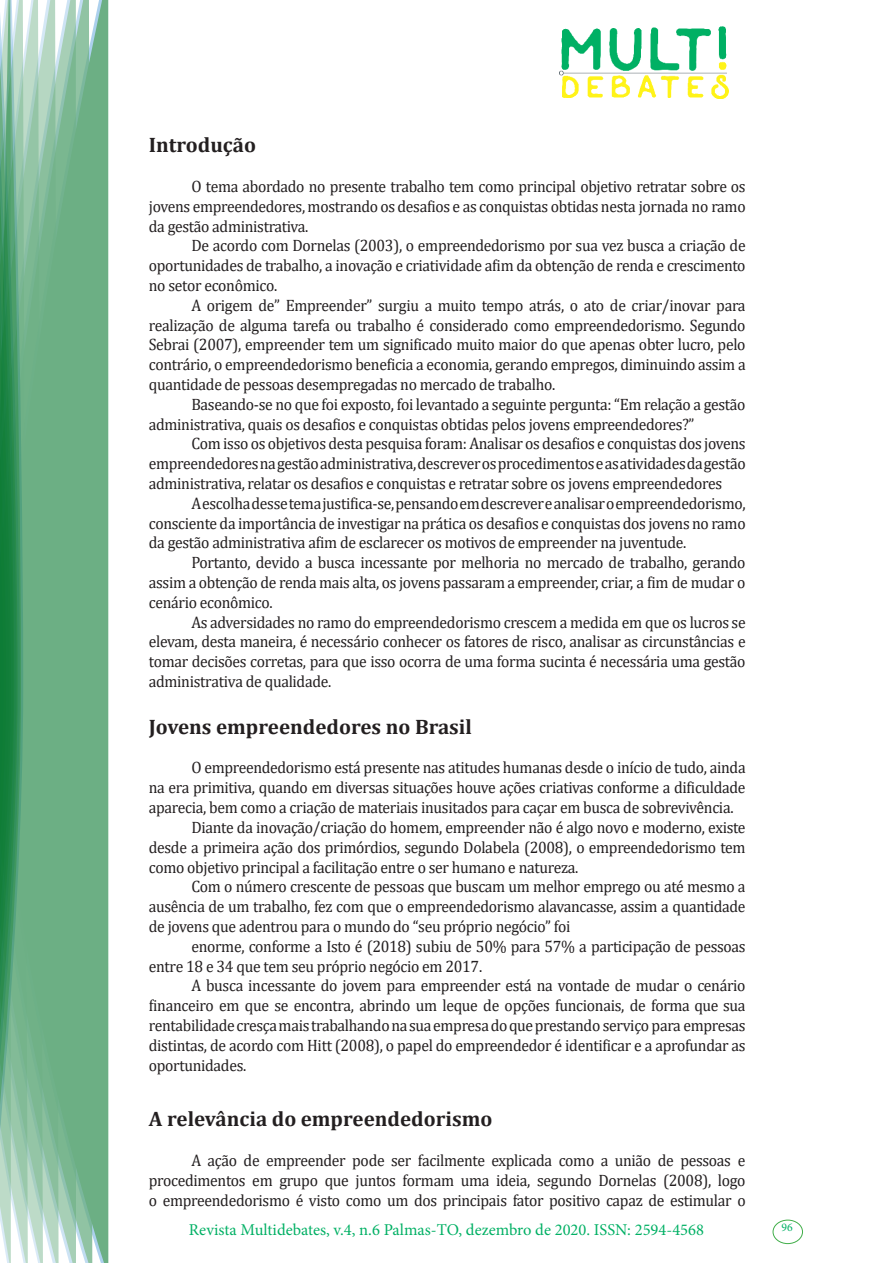
<style>
.page{position:relative;width:893px;height:1263px;background:#fff}
.page>*{position:absolute;margin:0;border:0;box-sizing:border-box;transform-origin:0 0}
.Titulo_2{font:700 21px "Cambria";color:#231f20}
.texto{font:16.5px/19.8px "Cambria";letter-spacing:-.02em;color:#231f20;text-align:justify;scale:.95 1}
.t1{font:16.5px "Minion Pro";color:#00b064}
.t2{font:11.7px "Minion Pro";color:#00b064}
</style>
<div class="page">
<img style="left:559px;top:26px;width:169px;height:72px">
<div style="left:95px;top:0;width:14px;height:1263px;background:#6caf84"></div>
<svg style="left:79px;top:0;width:16px;height:1263px;background:#71b289"></svg>
<svg style="left:62px;top:0;width:17px;height:1263px;background:#75b48c"></svg>
<svg style="left:45px;top:0;width:17px;height:1263px;background:#7cb792"></svg>
<svg style="left:30px;top:0;width:15px;height:1263px;background:#80ba96"></svg>
<svg style="left:0;top:0;width:30px;height:1263px;background:#61a97f"></svg>
<div style="left:772px;top:1219px;width:31px;height:25px;border:1px solid #40ae49;border-radius:50%"></div>
<p class="Titulo_2" style="left:149px;top:130px;width:109px">Introdução</p>
<p class="texto" style="left:149px;top:176px;width:630px;text-indent:43px">O tema abordado no presente trabalho tem como principal objetivo retratar sobre os jovens empreendedores, mostrando os desafios e as conquistas obtidas nesta jornada no ramo da gestão administrativa.</p>
<p class="texto" style="left:149px;top:236px;width:630px;text-indent:43px">De acordo com Dornelas (2003), o empreendedorismo por sua vez busca a criação de oportunidades de trabalho, a inovação e criatividade afim da obtenção de renda e crescimento no setor econômico.</p>
<p class="texto" style="left:149px;top:295px;width:630px;text-indent:43px">A origem de” Empreender” surgiu a muito tempo atrás, o ato de criar/inovar para realização de alguma tarefa ou trabalho é considerado como empreendedorismo. Segundo Sebrai (2007), empreender tem um significado muito maior do que apenas obter lucro, pelo contrário, o empreendedorismo beneficia a economia, gerando empregos, diminuindo assim a quantidade de pessoas desempregadas no mercado de trabalho.</p>
<p class="texto" style="left:149px;top:394px;width:630px;text-indent:43px">Baseando-se no que foi exposto, foi levantado a seguinte pergunta: “Em relação a gestão administrativa, quais os desafios e conquistas obtidas pelos jovens empreendedores?”</p>
<p class="texto" style="left:149px;top:434px;width:630px;text-indent:43px">Com isso os objetivos desta pesquisa foram: Analisar os desafios e conquistas dos jovens empreendedores na gestão administrativa, descrever os procedimentos e as atividades da gestão administrativa, relatar os desafios e conquistas e retratar sobre os jovens empreendedores</p>
<p class="texto" style="left:149px;top:493px;width:630px;text-indent:43px">A escolha desse tema justifica-se, pensando em descrever e analisar o empreendedorismo, consciente da importância de investigar na prática os desafios e conquistas dos jovens no ramo da gestão administrativa afim de esclarecer os motivos de empreender na juventude.</p>
<p class="texto" style="left:149px;top:553px;width:630px;text-indent:43px">Portanto, devido a busca incessante por melhoria no mercado de trabalho, gerando assim a obtenção de renda mais alta, os jovens passaram a empreender, criar, a fim de mudar o cenário econômico.</p>
<p class="texto" style="left:149px;top:612px;width:630px;text-indent:43px">As adversidades no ramo do empreendedorismo crescem a medida em que os lucros se elevam, desta maneira, é necessário conhecer os fatores de risco, analisar as circunstâncias e tomar decisões corretas, para que isso ocorra de uma forma sucinta é necessária uma gestão administrativa de qualidade.</p>
<p class="Titulo_2" style="left:149px;top:712px;width:325px">Jovens empreendedores no Brasil</p>
<p class="texto" style="left:149px;top:758px;width:630px;text-indent:43px">O empreendedorismo está presente nas atitudes humanas desde o início de tudo, ainda na era primitiva, quando em diversas situações houve ações criativas conforme a dificuldade aparecia, bem como a criação de materiais inusitados para caçar em busca de sobrevivência.</p>
<p class="texto" style="left:149px;top:817px;width:630px;text-indent:43px">Diante da inovação/criação do homem, empreender não é algo novo e moderno, existe desde a primeira ação dos primórdios, segundo Dolabela (2008), o empreendedorismo tem como objetivo principal a facilitação entre o ser humano e natureza.</p>
<p class="texto" style="left:149px;top:877px;width:630px;text-indent:43px">Com o número crescente de pessoas que buscam um melhor emprego ou até mesmo a ausência de um trabalho, fez com que o empreendedorismo alavancasse, assim a quantidade de jovens que adentrou para o mundo do “seu próprio negócio” foi</p>
<p class="texto" style="left:149px;top:936px;width:630px;text-indent:43px">enorme, conforme a Isto é (2018) subiu de 50% para 57% a participação de pessoas entre 18 e 34 que tem seu próprio negócio em 2017.</p>
<p class="texto" style="left:149px;top:976px;width:630px;text-indent:43px">A busca incessante do jovem para empreender está na vontade de mudar o cenário financeiro em que se encontra, abrindo um leque de opções funcionais, de forma que sua rentabilidade cresça mais trabalhando na sua empresa do que prestando serviço para empresas distintas, de acordo com Hitt (2008), o papel do empreendedor é identificar e a aprofundar as oportunidades.</p>
<p class="Titulo_2" style="left:149px;top:1104px;width:345px">A relevância do empreendedorismo</p>
<p class="texto" style="left:149px;top:1150px;width:630px;text-indent:43px">A ação de empreender pode ser facilmente explicada como a união de pessoas e procedimentos em grupo que juntos formam uma ideia, segundo Dornelas (2008), logo o empreendedorismo é visto como um dos principais fator positivo capaz de estimular o</p>
<p class="t1" style="left:189px;top:1218px;width:517px">Revista Multidebates, v.4, n.6 Palmas-TO, dezembro de 2020. ISSN: 2594-4568</p>
<p class="t2" style="left:781px;top:1219px;width:13px">96</p>
</div>
